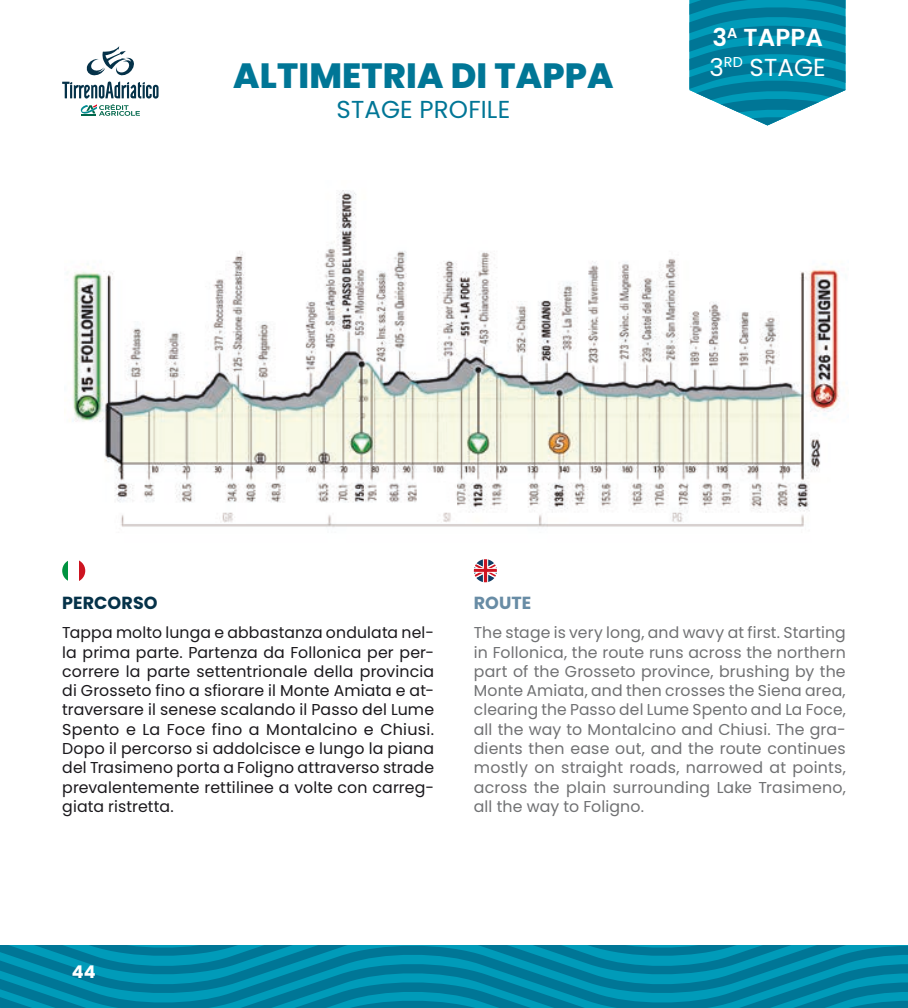
<style>
.page{position:relative;width:908px;height:1008px;background:#fff}
.page>*{position:absolute;margin:0;border:0;box-sizing:border-box;transform-origin:0 0}
.t1{font:800 35px "Poppins";letter-spacing:.005em;color:#007696}
.t2{font:600 24.5px/29.4px "Poppins";letter-spacing:.005em;color:#fff}
.t3{font:24.5px "Poppins";letter-spacing:.005em;color:#007696}
.t4{font:700 17.5px "Poppins";color:#053249}
.t5{font:700 17.5px "Poppins";color:#688ca5}
.t6{font:700 17.5px "Poppins";color:#fff}
.t7{font:15.75px/19.2px "Poppins";letter-spacing:.01em;color:#707173;text-align:justify}
.t8{font:15.75px/19.2px "Poppins";letter-spacing:.005em;color:#1a181c;text-align:justify}
.s1{font-weight:400}
</style>
<div class="page">
<svg style="left:0;top:945px;width:908px;height:62px;background:#0087a6"></svg>
<svg style="left:62px;top:46px;width:97px;height:70px"></svg>
<img style="left:69px;top:190px;width:771px;height:337px">
<svg style="left:62px;top:561px;width:6px;height:20px"></svg>
<svg style="left:80px;top:561px;width:5px;height:20px"></svg>
<svg style="left:474px;top:559px;width:23px;height:23px"></svg>
<svg style="left:689px;top:0;width:156px;height:125px;background:#2397b1"></svg>
<h1 class="t1" style="left:233px;top:55px;width:382px">ALTIMETRIA DI TAPPA</h1>
<h2 class="t3" style="left:336px;top:95px;width:175px">STAGE PROFILE</h2>
<h2 class="t2" style="left:709px;top:23px;width:118px">3<sup>A</sup> TAPPA<br><span class="s1">3</span><sup>RD</sup> <span class="s1">STAGE</span></h2>
<p class="t4" style="left:62px;top:592px;width:97px">PERCORSO</p>
<p class="t8" style="left:62px;top:623px;width:373px">Tappa molto lunga e abbastanza ondulata nel&shy;la prima parte. Partenza da Follonica per per&shy;correre la parte settentrionale della provincia di Grosseto fino a sfiorare il Monte Amiata e at&shy;traversare il senese scalando il Passo del Lume Spento e La Foce fino a Montalcino e Chiusi.<br>Dopo il percorso si addolcisce e lungo la piana del Trasimeno porta a Foligno attraverso strade prevalentemente rettilinee a volte con carreg&shy;giata ristretta.</p>
<p class="t5" style="left:474px;top:592px;width:59px">ROUTE</p>
<p class="t7" style="left:474px;top:623px;width:373px">The stage is very long, and wavy at first. Starting in Follonica, the route runs across the northern part of the Grosseto province, brushing by the Monte Amiata, and then crosses the Siena area, clearing the Passo del Lume Spento and La Foce, all the way to Montalcino and Chiusi. The gra&shy;dients then ease out, and the route continues mostly on straight roads, narrowed at points, across the plain surrounding Lake Trasimeno, all the way to Foligno.</p>
<p class="t6" style="left:72px;top:961px;width:25px">44</p>
</div>
